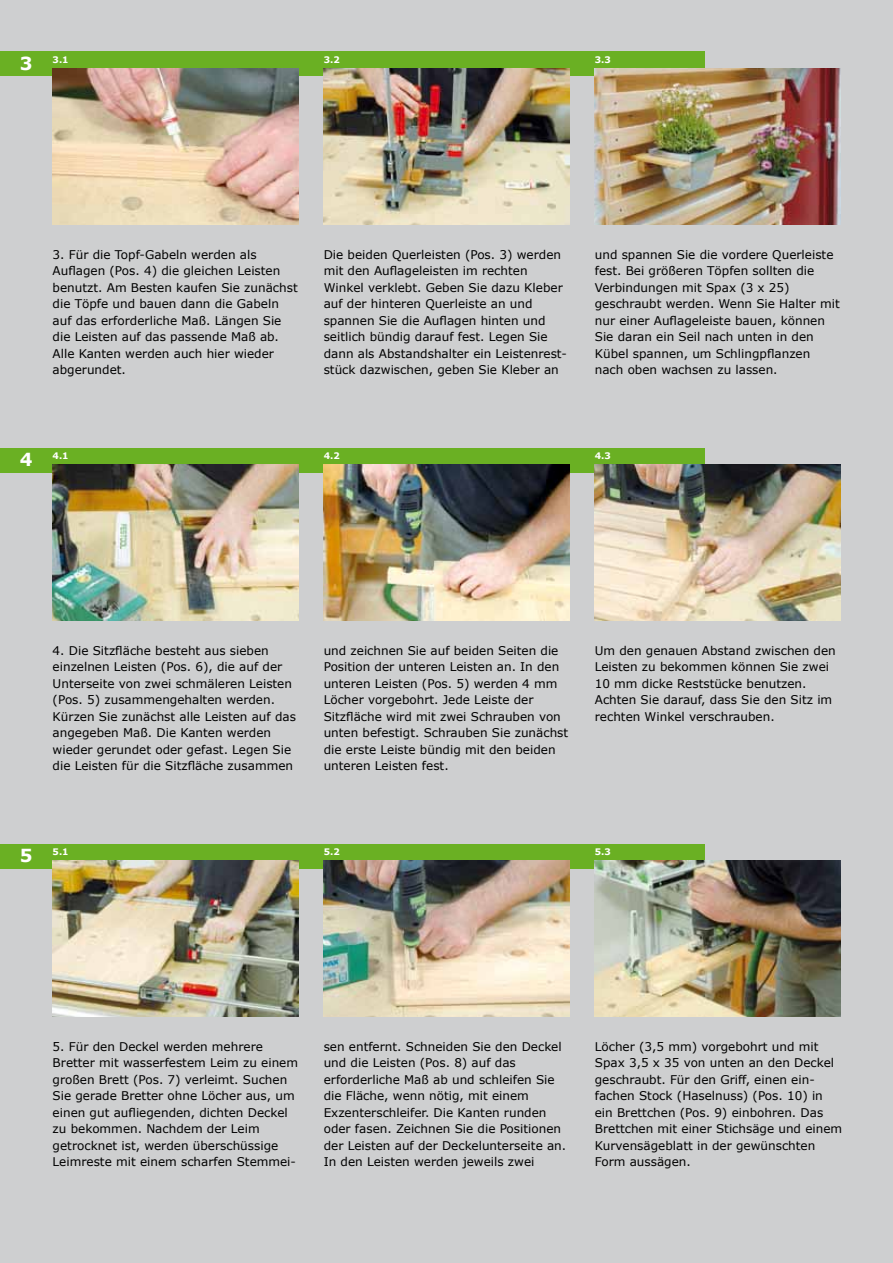
<style>
.page{position:relative;width:893px;height:1263px;background:#cecfd0}
.page>*{position:absolute;margin:0;border:0;box-sizing:border-box;transform-origin:0 0}
.t1{font:700 18px "Verdana";color:#fff}
.t2{font:12px/16.5px "Verdana";color:#000}
.t3{font:700 9px "Verdana";color:#fff}
</style>
<div class="page">
<div style="left:0;top:52px;width:705px;height:24px;background:#6ab023"></div>
<div style="left:0;top:448px;width:705px;height:24px;background:#6ab023"></div>
<div style="left:0;top:844px;width:705px;height:24px;background:#6ab023"></div>
<img style="left:53px;top:68px;width:245px;height:157px">
<img style="left:324px;top:68px;width:245px;height:157px">
<img style="left:595px;top:68px;width:245px;height:157px">
<img style="left:53px;top:464px;width:245px;height:157px">
<img style="left:324px;top:464px;width:245px;height:157px">
<img style="left:53px;top:860px;width:245px;height:157px">
<img style="left:595px;top:464px;width:245px;height:157px">
<img style="left:324px;top:860px;width:245px;height:157px">
<img style="left:595px;top:860px;width:245px;height:157px">
<h1 class="t1" style="left:20px;top:52px;width:14px">3</h1>
<p class="t3" style="left:53px;top:54px;width:18px">3.1</p>
<p class="t3" style="left:324px;top:54px;width:18px">3.2</p>
<p class="t3" style="left:595px;top:54px;width:18px">3.3</p>
<p class="t2" style="left:53px;top:246px;width:247px">3. Für die Topf-Gabeln werden als Auflagen (Pos. 4) die gleichen Leisten benutzt. Am Besten kaufen Sie zunächst die Töpfe und bauen dann die Gabeln auf das erforderliche Maß. Längen Sie die Leisten auf das passende Maß ab.<br>Alle Kanten werden auch hier wieder abgerundet.</p>
<p class="t2" style="left:324px;top:246px;width:245px">Die beiden Querleisten (Pos. 3) werden mit den Auflageleisten im rechten Winkel verklebt. Geben Sie dazu Kleber auf der hinteren Querleiste an und spannen Sie die Auflagen hinten und seitlich bündig darauf fest. Legen Sie dann als Abstandshalter ein Leistenrest&shy;stück dazwischen, geben Sie Kleber an</p>
<p class="t2" style="left:595px;top:246px;width:246px">und spannen Sie die vordere Querleiste fest. Bei größeren Töpfen sollten die Verbindungen mit Spax (3 x 25) geschraubt werden. Wenn Sie Halter mit nur einer Auflageleiste bauen, können Sie daran ein Seil nach unten in den Kübel spannen, um Schlingpflanzen nach oben wachsen zu lassen.</p>
<h1 class="t1" style="left:20px;top:448px;width:14px">4</h1>
<p class="t3" style="left:53px;top:450px;width:18px">4.1</p>
<p class="t3" style="left:324px;top:450px;width:18px">4.2</p>
<p class="t3" style="left:595px;top:450px;width:18px">4.3</p>
<p class="t2" style="left:53px;top:642px;width:245px">4. Die Sitzfläche besteht aus sieben einzelnen Leisten (Pos. 6), die auf der Unterseite von zwei schmäleren Leisten (Pos. 5) zusammengehalten werden.<br>Kürzen Sie zunächst alle Leisten auf das angegeben Maß. Die Kanten werden wieder gerundet oder gefast. Legen Sie die Leisten für die Sitzfläche zusammen</p>
<p class="t2" style="left:324px;top:642px;width:246px">und zeichnen Sie auf beiden Seiten die Position der unteren Leisten an. In den unteren Leisten (Pos. 5) werden 4 mm Löcher vorgebohrt. Jede Leiste der Sitzfläche wird mit zwei Schrauben von unten befestigt. Schrauben Sie zunächst die erste Leiste bündig mit den beiden unteren Leisten fest.</p>
<p class="t2" style="left:595px;top:642px;width:243px">Um den genauen Abstand zwischen den Leisten zu bekommen können Sie zwei 10 mm dicke Reststücke benutzen.<br>Achten Sie darauf, dass Sie den Sitz im rechten Winkel verschrauben.</p>
<h1 class="t1" style="left:20px;top:844px;width:14px">5</h1>
<p class="t3" style="left:53px;top:846px;width:18px">5.1</p>
<p class="t3" style="left:324px;top:846px;width:18px">5.2</p>
<p class="t3" style="left:595px;top:846px;width:18px">5.3</p>
<p class="t2" style="left:53px;top:1038px;width:247px">5. Für den Deckel werden mehrere Bretter mit wasserfestem Leim zu einem großen Brett (Pos. 7) verleimt. Suchen Sie gerade Bretter ohne Löcher aus, um einen gut aufliegenden, dichten Deckel zu bekommen. Nachdem der Leim getrocknet ist, werden überschüssige Leimreste mit einem scharfen Stemmei-</p>
<p class="t2" style="left:324px;top:1038px;width:244px">sen entfernt. Schneiden Sie den Deckel und die Leisten (Pos. 8) auf das erforderliche Maß ab und schleifen Sie die Fläche, wenn nötig, mit einem Exzenterschleifer. Die Kanten runden oder fasen. Zeichnen Sie die Positionen der Leisten auf der Deckelunterseite an.<br>In den Leisten werden jeweils zwei</p>
<p class="t2" style="left:595px;top:1038px;width:249px">Löcher (3,5 mm) vorgebohrt und mit Spax 3,5 x 35 von unten an den Deckel geschraubt. Für den Griff, einen ein&shy;fachen Stock (Haselnuss) (Pos. 10) in ein Brettchen (Pos. 9) einbohren. Das Brettchen mit einer Stichsäge und einem Kurvensägeblatt in der gewünschten Form aussägen.</p>
</div>
